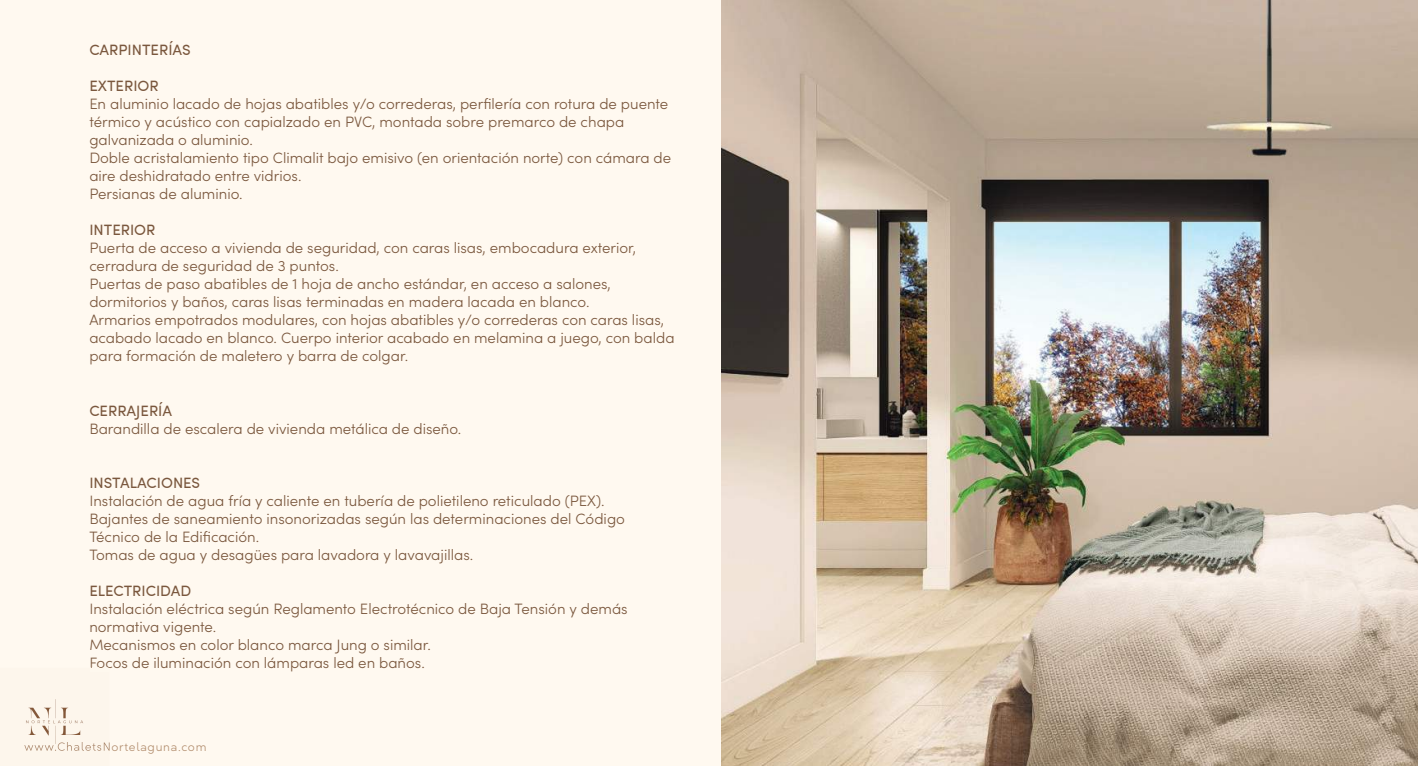
<style>
.page{position:relative;width:1418px;height:766px;background:#fff}
.page>*{position:absolute;margin:0;border:0;box-sizing:border-box;transform-origin:0 0}
.t1{font:300 15px/18px "Sofia Pro";color:#7a573d}
.t2{font:15px "Sofia Pro";color:#7a573d}
.t3{font:300 12px "Sofia Pro";letter-spacing:.06em;color:#b49071}
</style>
<div class="page">
<div style="left:0;top:0;width:1417px;height:765px;background:#fff9f0"></div>
<img style="left:721px;top:0;width:696px;height:765px">
<img style="left:26px;top:667px;width:65px;height:74px">
<img style="left:26px;top:750px;width:83px;height:1px">
<img style="left:24px;top:741px;width:85px;height:9px">
<p class="t2" style="left:89px;top:41px;width:103px">CARPINTERÍAS</p>
<p class="t2" style="left:89px;top:77px;width:71px">EXTERIOR</p>
<p class="t1" style="left:89px;top:95px;width:583px">En aluminio lacado de hojas abatibles y/o correderas, perfilería con rotura de puente térmico y acústico con capialzado en PVC, montada sobre premarco de chapa galvanizada o aluminio.<br>Doble acristalamiento tipo Climalit bajo emisivo (en orientación norte) con cámara de aire deshidratado entre vidrios.<br>Persianas de aluminio.</p>
<p class="t2" style="left:89px;top:221px;width:68px">INTERIOR</p>
<p class="t1" style="left:89px;top:239px;width:586px">Puerta de acceso a vivienda de seguridad, con caras lisas, embocadura exterior, cerradura de seguridad de 3 puntos.<br>Puertas de paso abatibles de 1 hoja de ancho estándar, en acceso a salones, dormitorios y baños, caras lisas terminadas en madera lacada en blanco.<br>Armarios empotrados modulares, con hojas abatibles y/o correderas con caras lisas, acabado lacado en blanco. Cuerpo interior acabado en melamina a juego, con balda para formación de maletero y barra de colgar.</p>
<p class="t2" style="left:89px;top:401px;width:84px">CERRAJERÍA</p>
<p class="t1" style="left:89px;top:419px;width:373px">Barandilla de escalera de vivienda metálica de diseño.</p>
<p class="t2" style="left:89px;top:473px;width:112px">INSTALACIONES</p>
<p class="t1" style="left:89px;top:491px;width:537px">Instalación de agua fría y caliente en tubería de polietileno reticulado (PEX).<br>Bajantes de saneamiento insonorizadas según las determinaciones del Código Técnico de la Edificación.<br>Tomas de agua y desagües para lavadora y lavavajillas.</p>
<p class="t2" style="left:89px;top:581px;width:104px">ELECTRICIDAD</p>
<p class="t1" style="left:89px;top:599px;width:540px">Instalación eléctrica según Reglamento Electrotécnico de Baja Tensión y demás normativa vigente.<br>Mecanismos en color blanco marca Jung o similar.<br>Focos de iluminación con lámparas led en baños.</p>
<p class="t3" style="left:92px;top:739px;width:116px">tsNortelaguna.com</p>
</div>
